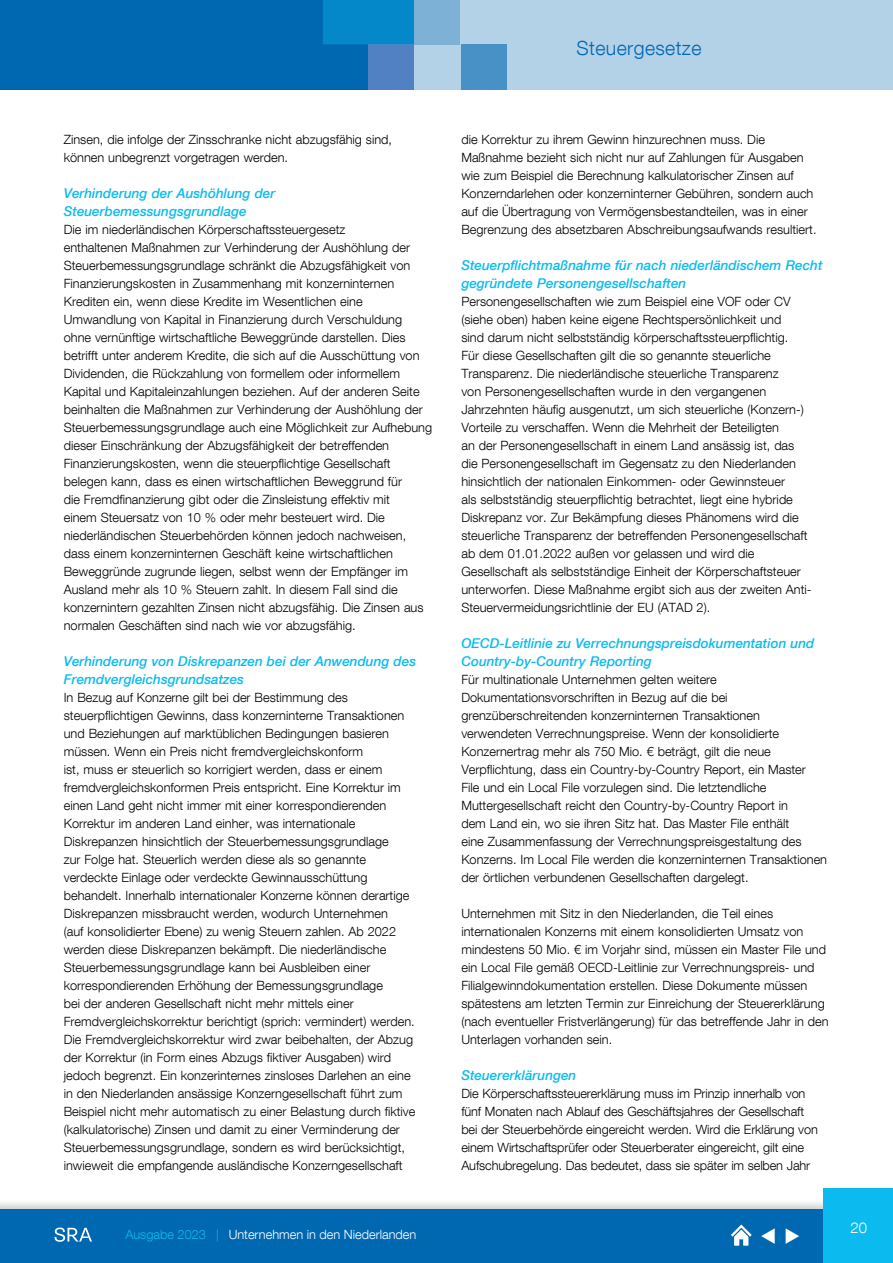
<style>
.page{position:relative;width:893px;height:1263px;background:#fff}
.page>*{position:absolute;margin:0;border:0;box-sizing:border-box;transform-origin:0 0}
.t1{font:300 19.5px "Helvetica Neue LT Com";letter-spacing:.02em;color:#0067b1}
.t2{font:300 15px "Helvetica Neue LT Com";color:#fff}
.t3{font:italic 500 13.5px/18px "Helvetica Neue LT Com";color:#0bbbef}
.t4{font:300 12.75px/18px "Helvetica Neue LT Com";color:#000}
.t5{font:300 12.75px "Helvetica Neue LT Com";color:#fff}
.s1{color:#0bbbef}
.s2{font-size:12px;color:#0bbbef}
</style>
<div class="page">
<svg style="left:0;top:1203px;width:823px;height:6px;fill:#e2e2e2"></svg>
<div style="left:0;top:1209px;width:893px;height:54px;background:#0067b1"></div>
<div style="left:823px;top:1188px;width:70px;height:75px;background:#0bbbef"></div>
<svg style="left:55px;top:1227px;width:37px;height:15px"></svg>
<svg style="left:731px;top:1224px;width:21px;height:21px"></svg>
<div style="left:36px;top:0;width:857px;height:90px;background:#b3d1e7"></div>
<div style="left:0;top:0;width:414px;height:90px;background:#0067b1"></div>
<div style="left:414px;top:0;width:46px;height:44px;background:#7db1d6"></div>
<div style="left:368px;top:44px;width:46px;height:46px;background:#5181c2"></div>
<div style="left:461px;top:44px;width:46px;height:46px;background:#4791c6"></div>
<div style="left:323px;top:0;width:91px;height:44px;background:#0488c9"></div>
<h1 class="t1" style="left:576px;top:36px;width:126px">Steuergesetze</h1>
<p class="t4" style="left:64px;top:130px;width:330px">Zinsen, die infolge der Zinsschranke nicht abzugsfähig sind, können unbegrenzt vorgetragen werden.</p>
<p class="t3" style="left:64px;top:184px;width:213px">Verhinderung der Aushöhlung der<br>Steuerbemessungsgrundlage</p>
<p class="t4" style="left:64px;top:220px;width:370px">Die im niederländischen Körperschaftssteuergesetz<br>enthaltenen Maßnahmen zur Verhinderung der Aushöhlung der Steuerbemessungsgrundlage schränkt die Abzugsfähigkeit von Finanzierungskosten in Zusammenhang mit konzerninternen Krediten ein, wenn diese Kredite im Wesentlichen eine Umwandlung von Kapital in Finanzierung durch Verschuldung ohne vernünftige wirtschaftliche Beweggründe darstellen. Dies betrifft unter anderem Kredite, die sich auf die Ausschüttung von Dividenden, die Rückzahlung von formellem oder informellem Kapital und Kapitaleinzahlungen beziehen. Auf der anderen Seite beinhalten die Maßnahmen zur Verhinderung der Aushöhlung der Steuerbemessungsgrundlage auch eine Möglichkeit zur Aufhebung dieser Einschränkung der Abzugsfähigkeit der betreffenden Finanzierungskosten, wenn die steuerpflichtige Gesellschaft belegen kann, dass es einen wirtschaftlichen Beweggrund für<br>die Fremdfinanzierung gibt oder die Zinsleistung effektiv mit<br>einem Steuersatz von 10 % oder mehr besteuert wird. Die niederländischen Steuerbehörden können jedoch nachweisen, dass einem konzerninternen Geschäft keine wirtschaftlichen Beweggründe zugrunde liegen, selbst wenn der Empfänger im Ausland mehr als 10 % Steuern zahlt. In diesem Fall sind die konzernintern gezahlten Zinsen nicht abzugsfähig. Die Zinsen aus normalen Geschäften sind nach wie vor abzugsfähig.</p>
<p class="t3" style="left:64px;top:652px;width:354px">Verhinderung von Diskrepanzen bei der Anwendung des<br>Fremdvergleichsgrundsatzes</p>
<p class="t4" style="left:64px;top:688px;width:353px">In Bezug auf Konzerne gilt bei der Bestimmung des steuerpflichtigen Gewinns, dass konzerninterne Transaktionen und Beziehungen auf marktüblichen Bedingungen basieren müssen. Wenn ein Preis nicht fremdvergleichskonform<br>ist, muss er steuerlich so korrigiert werden, dass er einem fremdvergleichskonformen Preis entspricht. Eine Korrektur im einen Land geht nicht immer mit einer korrespondierenden Korrektur im anderen Land einher, was internationale Diskrepanzen hinsichtlich der Steuerbemessungsgrundlage<br>zur Folge hat. Steuerlich werden diese als so genannte verdeckte Einlage oder verdeckte Gewinnausschüttung behandelt. Innerhalb internationaler Konzerne können derartige Diskrepanzen missbraucht werden, wodurch Unternehmen<br>(auf konsolidierter Ebene) zu wenig Steuern zahlen. Ab 2022 werden diese Diskrepanzen bekämpft. Die niederländische Steuerbemessungsgrundlage kann bei Ausbleiben einer korrespondierenden Erhöhung der Bemessungsgrundlage<br>bei der anderen Gesellschaft nicht mehr mittels einer Fremdvergleichskorrektur berichtigt (sprich: vermindert) werden.<br>Die Fremdvergleichskorrektur wird zwar beibehalten, der Abzug der Korrektur (in Form eines Abzugs fiktiver Ausgaben) wird jedoch begrenzt. Ein konzerinternes zinsloses Darlehen an eine in den Niederlanden ansässige Konzerngesellschaft führt zum Beispiel nicht mehr automatisch zu einer Belastung durch fiktive (kalkulatorische) Zinsen und damit zu einer Verminderung der Steuerbemessungsgrundlage, sondern es wird berücksichtigt, inwieweit die empfangende ausländische Konzerngesellschaft</p>
<p class="t5" style="left:125px;top:1227px;width:292px"><span class="s1">Ausgabe 2023</span> <span class="s2">|</span> Unternehmen in den Niederlanden</p>
<p class="t4" style="left:461px;top:130px;width:357px">die Korrektur zu ihrem Gewinn hinzurechnen muss. Die Maßnahme bezieht sich nicht nur auf Zahlungen für Ausgaben wie zum Beispiel die Berechnung kalkulatorischer Zinsen auf Konzerndarlehen oder konzerninterner Gebühren, sondern auch auf die Übertragung von Vermögensbestandteilen, was in einer Begrenzung des absetzbaren Abschreibungsaufwands resultiert.</p>
<p class="t3" style="left:461px;top:256px;width:363px">Steuerpflichtmaßnahme für nach niederländischem Recht gegründete Personengesellschaften</p>
<p class="t4" style="left:461px;top:292px;width:352px">Personengesellschaften wie zum Beispiel eine VOF oder CV (siehe oben) haben keine eigene Rechtspersönlichkeit und<br>sind darum nicht selbstständig körperschaftssteuerpflichtig.<br>Für diese Gesellschaften gilt die so genannte steuerliche Transparenz. Die niederländische steuerliche Transparenz<br>von Personengesellschaften wurde in den vergangenen Jahrzehnten häufig ausgenutzt, um sich steuerliche (Konzern-)<br>Vorteile zu verschaffen. Wenn die Mehrheit der Beteiligten<br>an der Personengesellschaft in einem Land ansässig ist, das die Personengesellschaft im Gegensatz zu den Niederlanden hinsichtlich der nationalen Einkommen- oder Gewinnsteuer<br>als selbstständig steuerpflichtig betrachtet, liegt eine hybride Diskrepanz vor. Zur Bekämpfung dieses Phänomens wird die steuerliche Transparenz der betreffenden Personengesellschaft ab dem 01.01.2022 außen vor gelassen und wird die Gesellschaft als selbstständige Einheit der Körperschaftsteuer unterworfen. Diese Maßnahme ergibt sich aus der zweiten Anti-Steuervermeidungsrichtlinie der EU (ATAD 2).</p>
<p class="t3" style="left:461px;top:634px;width:354px">OECD-Leitlinie zu Verrechnungspreisdokumentation und<br>Country-by-Country Reporting</p>
<p class="t4" style="left:461px;top:670px;width:367px">Für multinationale Unternehmen gelten weitere Dokumentationsvorschriften in Bezug auf die bei grenzüberschreitenden konzerninternen Transaktionen verwendeten Verrechnungspreise. Wenn der konsolidierte Konzernertrag mehr als 750 Mio. € beträgt, gilt die neue Verpflichtung, dass ein Country-by-Country Report, ein Master File und ein Local File vorzulegen sind. Die letztendliche Muttergesellschaft reicht den Country-by-Country Report in<br>dem Land ein, wo sie ihren Sitz hat. Das Master File enthält<br>eine Zusammenfassung der Verrechnungspreisgestaltung des Konzerns. Im Local File werden die konzerninternen Transaktionen der örtlichen verbundenen Gesellschaften dargelegt.</p>
<p class="t4" style="left:461px;top:904px;width:369px">Unternehmen mit Sitz in den Niederlanden, die Teil eines internationalen Konzerns mit einem konsolidierten Umsatz von mindestens 50 Mio. € im Vorjahr sind, müssen ein Master File und ein Local File gemäß OECD-Leitlinie zur Verrechnungspreis- und Filialgewinndokumentation erstellen. Diese Dokumente müssen spätestens am letzten Termin zur Einreichung der Steuererklärung (nach eventueller Fristverlängerung) für das betreffende Jahr in den Unterlagen vorhanden sein.</p>
<p class="t3" style="left:461px;top:1066px;width:117px">Steuererklärungen</p>
<p class="t4" style="left:461px;top:1084px;width:358px">Die Körperschaftssteuererklärung muss im Prinzip innerhalb von fünf Monaten nach Ablauf des Geschäftsjahres der Gesellschaft bei der Steuerbehörde eingereicht werden. Wird die Erklärung von einem Wirtschaftsprüfer oder Steuerberater eingereicht, gilt eine Aufschubregelung. Das bedeutet, dass sie später im selben Jahr</p>
<p class="t2" style="left:850px;top:1218px;width:18px">20</p>
</div>
